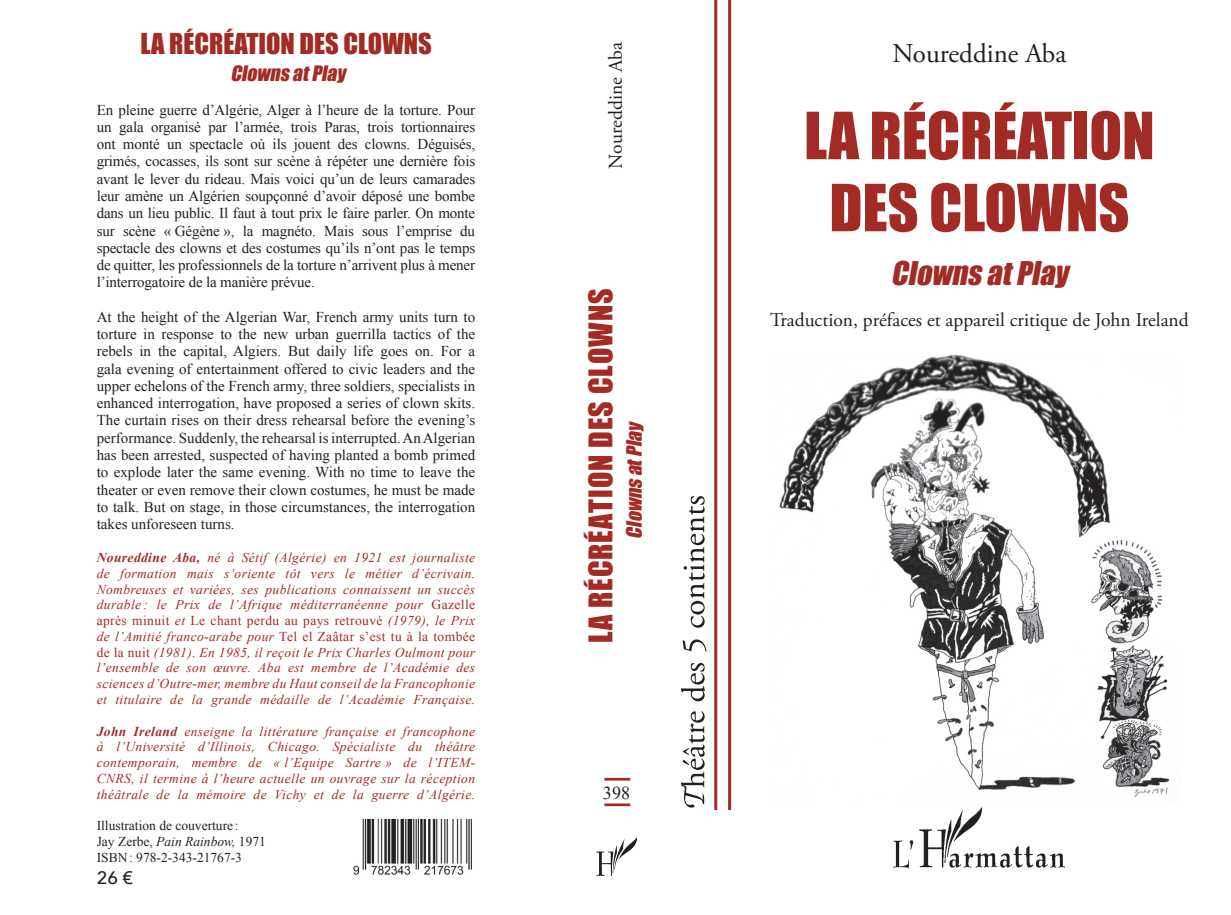
<style>
.page{position:relative;width:1231px;height:915px;background:#fff}
.page>*{position:absolute;margin:0;border:0;box-sizing:border-box;transform-origin:0 0}
.t1{font:60px/72px "Impact";color:#a32b25;text-align:center}
.t2{font:30px "Impact";letter-spacing:.03em;color:#a32b25}
.t3{font:italic 30px "Impact";color:#a32b25}
.t4{font:27px "Adobe Garamond Pro";color:#231f20}
.t5{font:26.4px "Impact";color:#a32b25}
.t6{font:19.5px "Adobe Garamond Pro";color:#231f20}
.t7{font:italic 19.5px "Impact";color:#a32b25}
.t8{font:18.15px "Times New Roman";color:#231f20}
.t9{font:500 18px "Avenir Next";color:#231f20}
.t10{font:15px/17.2px "Times New Roman";letter-spacing:-.005em;color:#231f20;text-align:justify}
.t11{font:italic 13.5px/15.8px "Times New Roman";letter-spacing:.03em;color:#a32b25;text-align:justify}
.t12{font:13.5px/16.2px "Times New Roman";color:#231f20}
.s1{font-weight:700}
.s2{font-style:normal}
.s3{font-style:italic}
</style>
<div class="page">
<img style="left:597px;top:837px;width:40px;height:37px">
<img style="left:894px;top:807px;width:171px;height:60px">
<hr style="left:714px;top:0;width:3px;height:809px;background:#a32b25">
<hr style="left:728px;top:0;width:3px;height:809px;background:#a32b25">
<svg style="left:681px;top:711px;width:24px;height:96px"></svg>
<svg style="left:681px;top:663px;width:24px;height:38px"></svg>
<svg style="left:683px;top:639px;width:23px;height:12px"></svg>
<svg style="left:684px;top:496px;width:21px;height:131px"></svg>
<hr style="left:604px;top:777px;width:26px;height:3px;background:#a32b25">
<hr style="left:604px;top:803px;width:26px;height:2px;background:#a32b25">
<img style="left:353px;top:819px;width:119px;height:56px">
<img style="left:779px;top:354px;width:391px;height:443px">
<h3 class="t5" style="left:140px;top:23px;width:293px">LA RÉCRÉATION DES CLOWNS</h3>
<h3 class="t7" style="left:230px;top:59px;width:122px">ClownsatPlay</h3>
<p class="t10" style="left:97px;top:101px;width:380px">En pleine guerre d’Algérie, Alger à l’heure de la torture. Pour un gala organisé par l’armée, trois Paras, trois tortionnaires ont monté un spectacle où ils jouent des clowns. Déguisés, grimés, cocasses, ils sont sur scène à répéter une dernière fois avant le lever du rideau. Mais voici qu’un de leurs camarades leur amène un Algérien soupçonné d’avoir déposé une bombe dans un lieu public. Il faut à tout prix le faire parler. On monte sur scène « Gégène », la magnéto. Mais sous l’emprise du spectacle des clowns et des costumes qu’ils n’ont pas le temps de quitter, les professionnels de la torture n’arrivent plus à mener l’interrogatoire de la manière prévue.</p>
<p class="t10" style="left:97px;top:308px;width:380px">At the height of the Algerian War, French army units turn to torture in response to the new urban guerrilla tactics of the rebels in the capital, Algiers. But daily life goes on. For a gala evening of entertainment offered to civic leaders and the upper echelons of the French army, three soldiers, specialists in enhanced interrogation, have proposed a series of clown skits.<br>The curtain rises on their dress rehearsal before the evening’s performance. Suddenly, the rehearsal is interrupted. An Algerian has been arrested, suspected of having planted a bomb primed to explode later the same evening. With no time to leave the theater or even remove their clown costumes, he must be made to talk. But on stage, in those circumstances, the interrogation takes unforeseen turns.</p>
<p class="t11" style="left:97px;top:549px;width:380px"><span class="s1">Noureddine Aba,</span> né à Sétif (Algérie) en 1921 est journaliste de formation mais s’oriente tôt vers le métier d’écrivain.<br>Nombreuses et variées, ses publications connaissent un succès durable : le Prix de l’Afrique méditerranéenne pour <span class="s2">Gazelle après minuit</span> et <span class="s2">Le chant perdu au pays retrouvé</span> (1979), le Prix de l’Amitié franco-arabe pour <span class="s2">Tel el Zaâtar s’est tu à la tombée de la nuit</span> (1981). En 1985, il reçoit le Prix Charles Oulmont pour l’ensemble de son œuvre. Aba est membre de l’Académie des sciences d’Outre-mer, membre du Haut conseil de la Francophonie et titulaire de la grande médaille de l’Académie Française.</p>
<p class="t11" style="left:97px;top:722px;width:380px"><span class="s1">John Ireland</span> enseigne la littérature française et francophone à l’Université d’Illinois, Chicago. Spécialiste du théâtre contemporain, membre de « l’Equipe Sartre » de l’ITEM-CNRS, il termine à l’heure actuelle un ouvrage sur la réception théâtrale de la mémoire de Vichy et de la guerre d’Algérie.</p>
<p class="t12" style="left:97px;top:816px;width:171px">Illustration de couverture :<br>Jay Zerbe, <span class="s3">Pain Rainbow,</span> 1971<br>ISBN: 978-2-343-21767-3</p>
<p class="t9" style="left:97px;top:861px;width:38px">26 €</p>
<h3 class="t6" style="left:604px;top:168px;width:128px;rotate:-90deg">Noureddine Aba</h3>
<h2 class="t2" style="left:577px;top:643px;width:356px;rotate:-90deg">LA RÉCRÉATION DES CLOWNS</h2>
<h3 class="t7" style="left:619px;top:538px;width:122px;rotate:-90deg">ClownsatPlay</h3>
<p class="t8" style="left:603px;top:780px;width:29px">398</p>
<h3 class="t4" style="left:893px;top:37px;width:175px">Noureddine Aba</h3>
<h1 class="t1" style="left:804px;top:98px;width:352px">LA RÉCRÉATION<br>DES CLOWNS</h1>
<h2 class="t3" style="left:891px;top:249px;width:186px">ClownsatPlay</h2>
<h3 class="t6" style="left:770px;top:308px;width:420px">Traduction, préfaces et appareil critique de John Ireland</h3>
</div>
